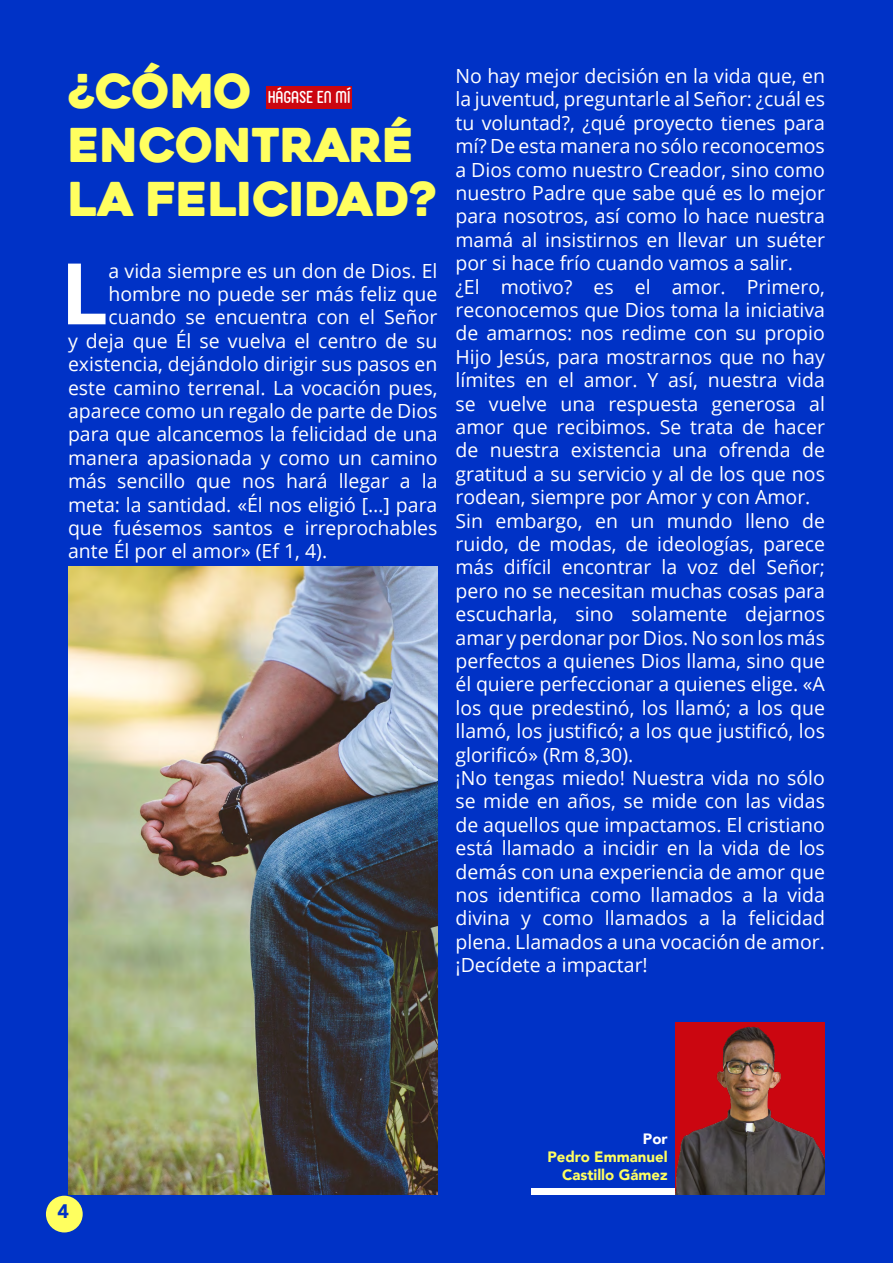
<style>
.page{position:relative;width:893px;height:1263px;background:#0032c6}
.page>*{position:absolute;margin:0;border:0;box-sizing:border-box;transform-origin:0 0}
.t1{font:700 85.05px "Open Sans";color:#fff}
.t2{font:46.5px/54px "Heavitas";color:#ffff5f}
.t3{font:19.5px/23.4px "Open Sans";color:#fff}
.t4{font:900 19.5px "Avenir";color:#0032c6}
.t5{font:16.5px "FV Almelo";color:#fff}
.t6{font:900 15px/18px "Avenir";color:#ffff5f;text-align:right}
.t7{font:900 15px "Avenir";color:#fff}
</style>
<div class="page">
<div style="left:46px;top:1196px;width:37px;height:36px;background:#ffff5f;border-radius:50%"></div>
<img style="left:68px;top:567px;width:369px;height:628px">
<img style="left:675px;top:1022px;width:150px;height:173px">
<div style="left:531px;top:1188px;width:144px;height:7px;background:#fff"></div>
<div style="left:266px;top:86px;width:86px;height:22px;background:#cb0610"></div>
<h2 class="t2" style="left:68px;top:65px;width:371px">¿CÓMO<br>ENCONTRARÉ<br>LA FELICIDAD?</h2>
<p class="t5" style="left:268px;top:87px;width:84px">HÁGASE EN MÍ</p>
<h1 class="t1" style="left:60px;top:233px;width:50px">L</h1>
<p class="t3" style="left:108px;top:258px;width:331px">a vida siempre es un don de Dios. El</p>
<p class="t3" style="left:108px;top:282px;width:331px">hombre no puede ser más feliz que</p>
<p class="t3" style="left:108px;top:305px;width:331px">cuando se encuentra con el Señor</p>
<p class="t3" style="left:68px;top:328px;width:371px">y deja que Él se vuelva el centro de su</p>
<p class="t3" style="left:68px;top:352px;width:371px">existencia, dejándolo dirigir sus pasos en</p>
<p class="t3" style="left:68px;top:375px;width:371px">este camino terrenal. La vocación pues,</p>
<p class="t3" style="left:68px;top:399px;width:371px">aparece como un regalo de parte de Dios</p>
<p class="t3" style="left:68px;top:422px;width:371px">para que alcancemos la felicidad de una</p>
<p class="t3" style="left:68px;top:445px;width:371px">manera apasionada y como un camino</p>
<p class="t3" style="left:68px;top:469px;width:371px">más sencillo que nos hará llegar a la</p>
<p class="t3" style="left:68px;top:492px;width:371px">meta: la santidad. «Él nos eligió […] para</p>
<p class="t3" style="left:68px;top:516px;width:371px">que fuésemos santos e irreprochables</p>
<p class="t3" style="left:68px;top:539px;width:261px">ante Él por el amor» (Ef 1, 4).</p>
<p class="t3" style="left:455px;top:64px;width:371px">No hay mejor decisión en la vida que, en la juventud, preguntarle al Señor: ¿cuál es tu voluntad?, ¿qué proyecto tienes para mí? De esta manera no sólo reconocemos a Dios como nuestro Creador, sino como nuestro Padre que sabe qué es lo mejor para nosotros, así como lo hace nuestra mamá al insistirnos en llevar un suéter por si hace frío cuando vamos a salir.<br>¿El motivo? es el amor. Primero, reconocemos que Dios toma la iniciativa de amarnos: nos redime con su propio Hijo Jesús, para mostrarnos que no hay límites en el amor. Y así, nuestra vida se vuelve una respuesta generosa al amor que recibimos. Se trata de hacer de nuestra existencia una ofrenda de gratitud a su servicio y al de los que nos rodean, siempre por Amor y con Amor.<br>Sin embargo, en un mundo lleno de ruido, de modas, de ideologías, parece más difícil encontrar la voz del Señor; pero no se necesitan muchas cosas para escucharla, sino solamente dejarnos amar y perdonar por Dios. No son los más perfectos a quienes Dios llama, sino que él quiere perfeccionar a quienes elige. «A los que predestinó, los llamó; a los que llamó, los justificó; a los que justificó, los glorificó» (Rm 8,30).<br>¡No tengas miedo! Nuestra vida no sólo se mide en años, se mide con las vidas de aquellos que impactamos. El cristiano está llamado a incidir en la vida de los demás con una experiencia de amor que nos identifica como llamados a la vida divina y como llamados a la felicidad plena. Llamados a una vocación de amor. ¡Decídete a impactar!</p>
<p class="t4" style="left:57px;top:1194px;width:13px">4</p>
<p class="t7" style="left:643px;top:1126px;width:26px">Por</p>
<p class="t6" style="left:547px;top:1147px;width:122px">Pedro Emmanuel<br>Castillo Gámez</p>
</div>
